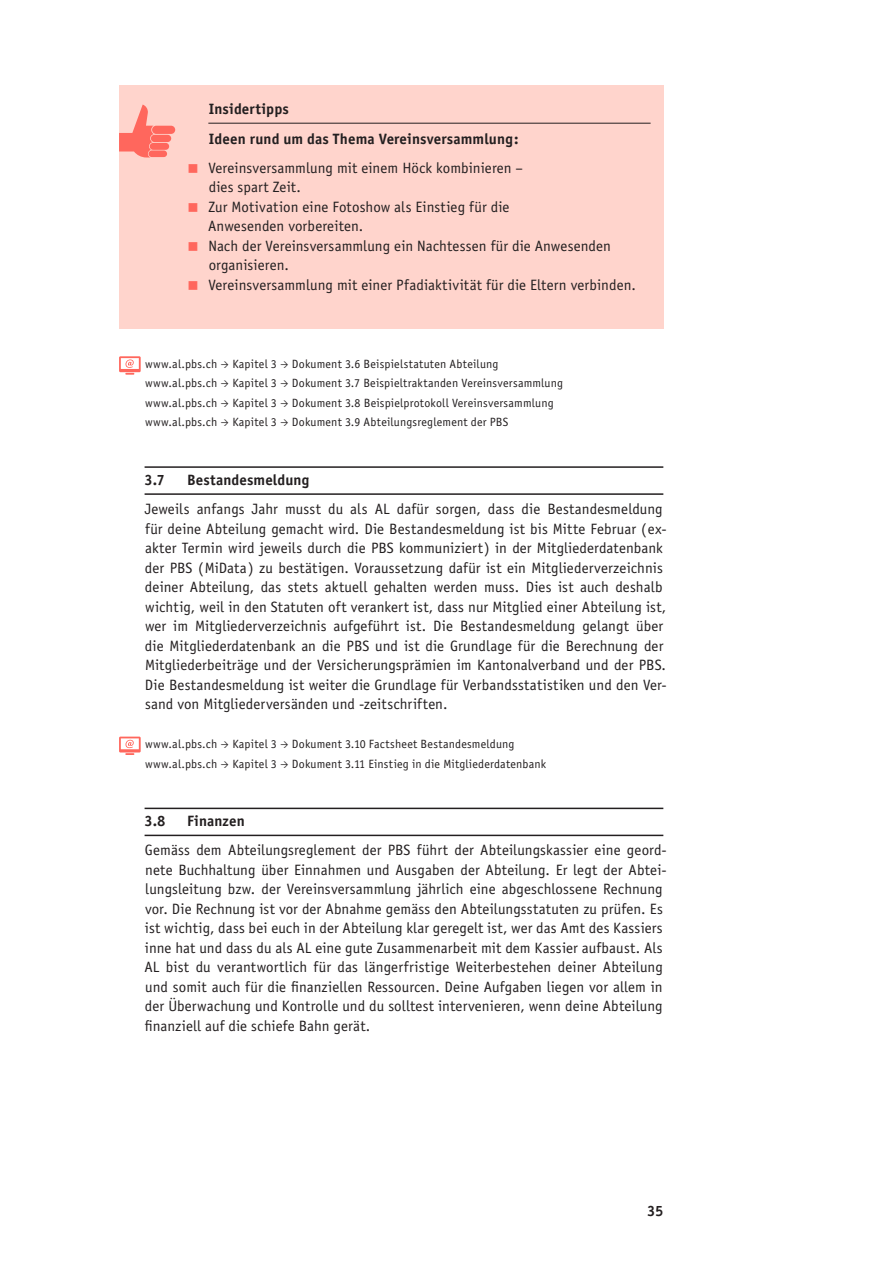
<style>
.page{position:relative;width:893px;height:1263px;background:#fff}
.page>*{position:absolute;margin:0;border:0;box-sizing:border-box;transform-origin:0 0}
.t1{font:15px/19.5px "Officina Sans";letter-spacing:.005em;color:#231f20}
.t2{font:700 15px/29.2px "Officina Sans";letter-spacing:.005em;color:#231f20}
.t3{font:12px "Officina Sans";letter-spacing:.015em;color:#231f20}
.s1{color:#ff675d}
</style>
<div class="page">
<div style="left:119px;top:85px;width:544px;height:244px;background:#ffd4cc"></div>
<div style="left:149px;top:150px;width:18px;height:7px;background:#ff675d;border-radius:3px"></div>
<div style="left:150px;top:143px;width:19px;height:7px;background:#ff675d;border-radius:3px"></div>
<div style="left:151px;top:135px;width:20px;height:7px;background:#ff675d;border-radius:4px"></div>
<div style="left:152px;top:126px;width:23px;height:8px;background:#ff675d;border-radius:4px"></div>
<svg style="left:119px;top:105px;width:35px;height:52px"></svg>
<svg style="left:119px;top:356px;width:22px;height:19px"></svg>
<svg style="left:119px;top:737px;width:22px;height:18px"></svg>
<hr style="left:208px;top:123px;width:443px;height:1px;background:#231f20">
<hr style="left:145px;top:466px;width:518px;height:2px;background:#231f20">
<hr style="left:145px;top:493px;width:518px;height:2px;background:#231f20">
<hr style="left:145px;top:808px;width:518px;height:1px;background:#231f20">
<hr style="left:145px;top:835px;width:518px;height:1px;background:#231f20">
<p class="t2" style="left:209px;top:94px;width:311px">Insidertipps<br>Ideen rund um das Thema Vereinsversammlung :</p>
<p class="t1" style="left:209px;top:158px;width:316px;text-indent:-21px"><span class="s1">■</span> Vereinsversammlung mit einem Höck kombinieren – dies spart Zeit.</p>
<p class="t1" style="left:208px;top:197px;width:303px;text-indent:-21px"><span class="s1">■</span> Zur Motivation eine Fotoshow als Einstieg für die<br>Anwesenden vorbereiten.</p>
<p class="t1" style="left:209px;top:236px;width:404px;text-indent:-21px"><span class="s1">■</span> Nach der Vereinsversammlung ein Nachtessen für die Anwesenden organisieren.</p>
<p class="t1" style="left:187px;top:275px;width:450px"><span class="s1">■</span> Vereinsversammlung mit einer Pfadiaktivität für die Eltern verbinden.</p>
<p class="t3" style="left:145px;top:357px;width:74px">www.al.pbs.ch</p>
<p class="t3" style="left:232px;top:357px;width:46px">Kapitel 3</p>
<p class="t3" style="left:292px;top:357px;width:208px">Dokument 3.6 Beispielstatuten Abteilung</p>
<p class="t3" style="left:145px;top:376px;width:74px">www.al.pbs.ch</p>
<p class="t3" style="left:232px;top:376px;width:46px">Kapitel 3</p>
<p class="t3" style="left:292px;top:376px;width:273px">Dokument 3.7 Beispieltraktanden Vereinsversammlung</p>
<p class="t3" style="left:145px;top:396px;width:74px">www.al.pbs.ch</p>
<p class="t3" style="left:232px;top:396px;width:46px">Kapitel 3</p>
<p class="t3" style="left:292px;top:396px;width:263px">Dokument 3.8 Beispielprotokoll Vereinsversammlung</p>
<p class="t3" style="left:145px;top:415px;width:74px">www.al.pbs.ch</p>
<p class="t3" style="left:232px;top:415px;width:46px">Kapitel 3</p>
<p class="t3" style="left:292px;top:415px;width:218px">Dokument 3.9 Abteilungsreglement der PBS</p>
<p class="t2" style="left:145px;top:465px;width:22px">3.7</p>
<p class="t2" style="left:187px;top:465px;width:124px">Bestandesmeldung</p>
<p class="t1" style="left:145px;top:499px;width:524px">Jeweils anfangs Jahr musst du als AL dafür sorgen, dass die Bestandesmeldung für deine Abteilung gemacht wird. Die Bestandesmeldung ist bis Mitte Februar ( ex&shy;akter Termin wird jeweils durch die PBS kommuniziert ) in der Mitgliederdatenbank der PBS ( MiData ) zu bestätigen. Voraussetzung dafür ist ein Mitgliederverzeichnis deiner Abteilung, das stets aktuell gehalten werden muss. Dies ist auch deshalb wichtig, weil in den Statuten oft verankert ist, dass nur Mitglied einer Abteilung ist, wer im Mitgliederverzeichnis aufgeführt ist. Die Bestandesmeldung gelangt über die Mitgliederdatenbank an die PBS und ist die Grundlage für die Berechnung der Mitgliederbeiträge und der Versicherungsprämien im Kantonalverband und der PBS.<br>Die Bestandesmeldung ist weiter die Grundlage für Verbandsstatistiken und den Ver&shy;sand von Mitgliederversänden und -zeitschriften.</p>
<p class="t3" style="left:145px;top:737px;width:74px">www.al.pbs.ch</p>
<p class="t3" style="left:232px;top:737px;width:46px">Kapitel 3</p>
<p class="t3" style="left:292px;top:737px;width:224px">Dokument 3.10 Factsheet Bestandesmeldung</p>
<p class="t3" style="left:145px;top:756px;width:74px">www.al.pbs.ch</p>
<p class="t3" style="left:232px;top:756px;width:46px">Kapitel 3</p>
<p class="t3" style="left:292px;top:756px;width:256px">Dokument 3.11 Einstieg in die Mitgliederdatenbank</p>
<p class="t2" style="left:145px;top:806px;width:23px">3.8</p>
<p class="t2" style="left:187px;top:806px;width:59px">Finanzen</p>
<p class="t1" style="left:144px;top:840px;width:524px">Gemäss dem Abteilungsreglement der PBS führt der Abteilungskassier eine geord&shy;nete Buchhaltung über Einnahmen und Ausgaben der Abteilung. Er legt der Abtei&shy;lungsleitung bzw. der Vereinsversammlung jährlich eine abgeschlossene Rechnung vor. Die Rechnung ist vor der Abnahme gemäss den Abteilungsstatuten zu prüfen. Es ist wichtig, dass bei euch in der Abteilung klar geregelt ist, wer das Amt des Kassiers inne hat und dass du als AL eine gute Zusammenarbeit mit dem Kassier aufbaust. Als AL bist du verantwortlich für das längerfristige Weiterbestehen deiner Abteilung und somit auch für die finanziellen Ressourcen. Deine Aufgaben liegen vor allem in der Überwachung und Kontrolle und du solltest intervenieren, wenn deine Abteilung finanziell auf die schiefe Bahn gerät.</p>
<p class="t2" style="left:647px;top:1196px;width:18px">35</p>
</div>
